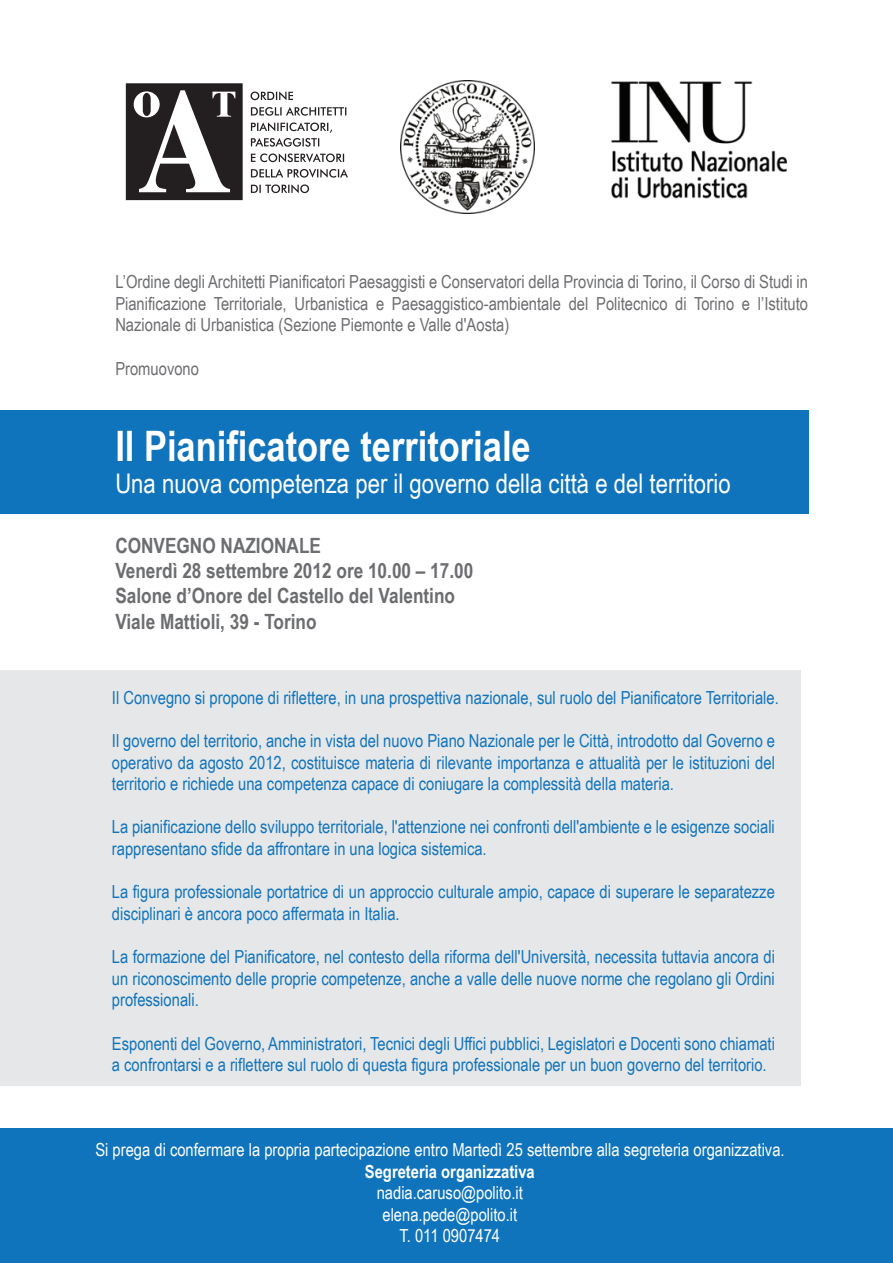
<style>
.page{position:relative;width:893px;height:1263px;background:#fff}
.page>*{position:absolute;margin:0;border:0;box-sizing:border-box;transform-origin:0 0}
.t1{font:700 42px "Arial Narrow";color:#fff}
.t2{font:27px "Arial Narrow";color:#fff}
.t3{font:700 21px/25.2px "Arial Narrow";color:#6c6d70}
.t4{font:18px/21.6px "Arial Narrow";color:#1074bc}
.t5{font:18px/21.6px "Arial Narrow";color:#6c6d70;text-align:justify}
.t6{font:18px/21.6px "Arial Narrow";color:#fff;text-align:center}
.t7{font:700 18px "Arial Narrow";color:#fff}
</style>
<div class="page">
<div style="left:0;top:671px;width:800px;height:415px;background:#e6e7e9"></div>
<div style="left:0;top:410px;width:808px;height:103px;background:#1074bc"></div>
<img style="left:611px;top:81px;width:176px;height:118px">
<img style="left:401px;top:80px;width:134px;height:133px">
<svg style="left:126px;top:83px;width:117px;height:117px"></svg>
<svg style="left:251px;top:91px;width:95px;height:71px"></svg>
<svg style="left:251px;top:169px;width:97px;height:24px"></svg>
<div style="left:0;top:1128px;width:893px;height:135px;background:#1074bc"></div>
<p class="t5" style="left:115px;top:270px;width:694px">L’Ordine degli Architetti Pianificatori Paesaggisti e Conservatori della Provincia di Torino, il Corso di Studi in Pianificazione Territoriale, Urbanistica e Paesaggistico-ambientale del Politecnico di Torino e l’Istituto Nazionale di Urbanistica (Sezione Piemonte e Valle d'Aosta)</p>
<p class="t5" style="left:115px;top:357px;width:85px">Promuovono</p>
<h1 class="t1" style="left:115px;top:414px;width:417px">Il Pianificatore territoriale</h1>
<h2 class="t2" style="left:115px;top:464px;width:617px">Una nuova competenza per il governo della città e del territorio</h2>
<p class="t3" style="left:115px;top:532px;width:360px">CONVEGNO NAZIONALE<br>Venerdì 28 settembre 2012 ore 10.00 – 17.00<br>Salone d’Onore del Castello del Valentino Viale Mattioli, 39 - Torino</p>
<p class="t4" style="left:112px;top:686px;width:668px">Il Convegno si propone di riflettere, in una prospettiva nazionale, sul ruolo del Pianificatore Territoriale.</p>
<p class="t4" style="left:112px;top:729px;width:665px;text-align:justify">Il governo del territorio, anche in vista del nuovo Piano Nazionale per le Città, introdotto dal Governo e operativo da agosto 2012, costituisce materia di rilevante importanza e attualità per le istituzioni del territorio e richiede una competenza capace di coniugare la complessità della materia.</p>
<p class="t4" style="left:112px;top:816px;width:664px">La pianificazione dello sviluppo territoriale, l'attenzione nei confronti dell'ambiente e le esigenze sociali rappresentano sfide da affrontare in una logica sistemica.</p>
<p class="t4" style="left:112px;top:880px;width:664px">La figura professionale portatrice di un approccio culturale ampio, capace di superare le separatezze disciplinari è ancora poco affermata in Italia.</p>
<p class="t4" style="left:112px;top:945px;width:664px;text-align:justify">La formazione del Pianificatore, nel contesto della riforma dell'Università, necessita tuttavia ancora di un riconoscimento delle proprie competenze, anche a valle delle nuove norme che regolano gli Ordini professionali.</p>
<p class="t4" style="left:112px;top:1032px;width:664px">Esponenti del Governo, Amministratori, Tecnici degli Uffici pubblici, Legislatori e Docenti sono chiamati a confrontarsi e a riflettere sul ruolo di questa figura professionale per un buon governo del territorio.</p>
<p class="t6" style="left:95px;top:1138px;width:691px">Si prega di confermare la propria partecipazione entro Martedì 25 settembre alla segreteria organizzativa.</p>
<p class="t7" style="left:365px;top:1158px;width:171px">Segreteria organizzativa</p>
<p class="t6" style="left:377px;top:1181px;width:148px">nadia.caruso@polito.it elena.pede@polito.it<br>T. 011 0907474</p>
</div>
